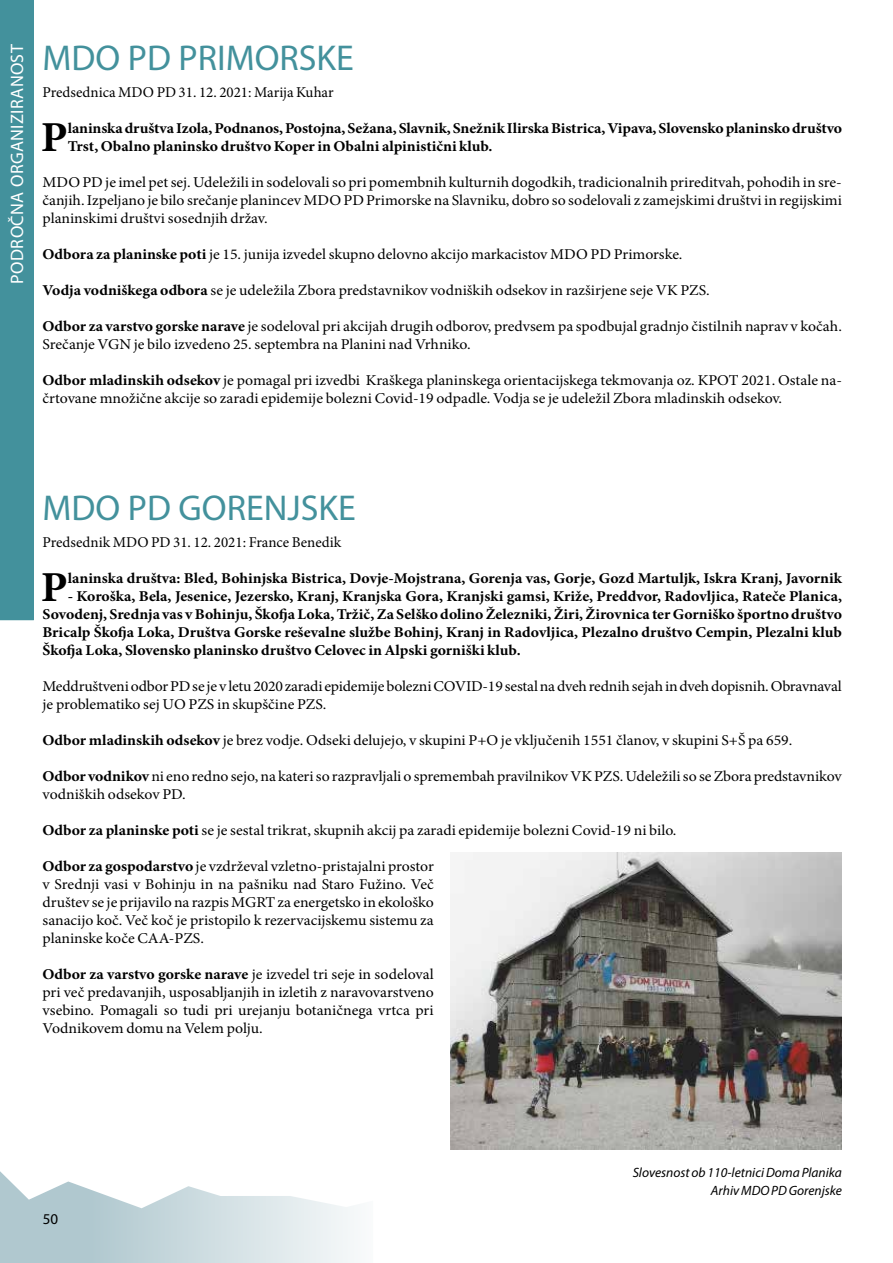
<style>
.page{position:relative;width:893px;height:1263px;background:#fff}
.page>*{position:absolute;margin:0;border:0;box-sizing:border-box;transform-origin:0 0}
.t1{font:700 42.75px "Minion Pro";color:#000;scale:1.05 1}
.t2{font:36px "Myriad Pro";color:#43919c}
.t3{font:18px "Myriad Pro";letter-spacing:.02em;color:#fff}
.t4{font:15px/18px "Minion Pro";color:#000;scale:1.05 1}
.t5{font:700 15px/18px "Minion Pro";letter-spacing:-.005em;color:#000;scale:1.05 1}
.t6{font:15px "Minion Pro";color:#000}
.t7{font:15px "Myriad Pro";color:#000}
.t8{font:italic 13.5px/18px "Myriad Pro";color:#000;text-align:right}
.s1{font-weight:700}
</style>
<div class="page">
<svg style="left:0;top:1171px;width:354px;height:92px"></svg>
<img style="left:451px;top:853px;width:391px;height:297px">
<div style="left:0;top:0;width:34px;height:620px;background:#43919c"></div>
<p class="t3" style="left:6px;top:284px;width:241px;rotate:-90deg">PODROČNA ORGANIZIRANOST</p>
<h2 class="t2" style="left:43px;top:35px;width:313px">MDO PD PRIMORSKE</h2>
<p class="t6" style="left:43px;top:82px;width:293px">Predsednica MDO PD 31. 12. 2021: Marija Kuhar</p>
<h1 class="t1" style="left:41px;top:107px;width:27px">P</h1>
<p class="t5" style="left:68px;top:119px;width:739px">laninska društva Izola, Podnanos, Postojna, Sežana, Slavnik, Snežnik Ilirska Bistrica, Vipava, Slovensko planinsko društvo<br>Trst, Obalno planinsko društvo Koper in Obalni alpinistični klub.</p>
<p class="t4" style="left:43px;top:173px;width:763px;text-align:justify">MDO PD je imel pet sej. Udeležili in sodelovali so pri pomembnih kulturnih dogodkih, tradicionalnih prireditvah, pohodih in sre&shy;čanjih. Izpeljano je bilo srečanje planincev MDO PD Primorske na Slavniku, dobro so sodelovali z zamejskimi društvi in regijskimi planinskimi društvi sosednjih držav.</p>
<p class="t4" style="left:43px;top:245px;width:611px"><span class="s1">Odbora za planinske poti</span> je 15. junija izvedel skupno delovno akcijo markacistov MDO PD Primorske.</p>
<p class="t4" style="left:43px;top:281px;width:637px"><span class="s1">Vodja vodniškega odbora</span> se je udeležila Zbora predstavnikov vodniških odsekov in razširjene seje VK PZS.</p>
<p class="t4" style="left:43px;top:317px;width:763px"><span class="s1">Odbor za varstvo gorske narave</span> je sodeloval pri akcijah drugih odborov, predvsem pa spodbujal gradnjo čistilnih naprav v kočah.<br>Srečanje VGN je bilo izvedeno 25. septembra na Planini nad Vrhniko.</p>
<p class="t4" style="left:43px;top:371px;width:763px"><span class="s1">Odbor mladinskih odsekov</span> je pomagal pri izvedbi Kraškega planinskega orientacijskega tekmovanja oz. KPOT 2021. Ostale na&shy;črtovane množične akcije so zaradi epidemije bolezni Covid-19 odpadle. Vodja se je udeležil Zbora mladinskih odsekov.</p>
<h2 class="t2" style="left:43px;top:485px;width:315px">MDO PD GORENJSKE</h2>
<p class="t6" style="left:43px;top:532px;width:300px">Predsednik MDO PD 31. 12. 2021: France Benedik</p>
<h1 class="t1" style="left:41px;top:557px;width:27px">P</h1>
<p class="t5" style="left:68px;top:569px;width:739px">laninska društva: Bled, Bohinjska Bistrica, Dovje-Mojstrana, Gorenja vas, Gorje, Gozd Martuljk, Iskra Kranj, Javornik</p>
<p class="t5" style="left:43px;top:587px;width:763px;text-align:justify;text-indent:25px">- Koroška, Bela, Jesenice, Jezersko, Kranj, Kranjska Gora, Kranjski gamsi, Križe, Preddvor, Radovljica, Rateče Planica, Sovodenj, Srednja vas v Bohinju, Škofja Loka, Tržič, Za Selško dolino Železniki, Žiri, Žirovnica ter Gorniško športno društvo Bricalp Škofja Loka, Društva Gorske reševalne službe Bohinj, Kranj in Radovljica, Plezalno društvo Cempin, Plezalni klub Škofja Loka, Slovensko planinsko društvo Celovec in Alpski gorniški klub.</p>
<p class="t4" style="left:43px;top:677px;width:763px">Meddruštveni odbor PD se je v letu 2020 zaradi epidemije bolezni COVID-19 sestal na dveh rednih sejah in dveh dopisnih. Obravnaval je problematiko sej UO PZS in skupščine PZS.</p>
<p class="t4" style="left:43px;top:731px;width:716px"><span class="s1">Odbor mladinskih odsekov</span> je brez vodje. Odseki delujejo, v skupini P+O je vključenih 1551 članov, v skupini S+Š pa 659.</p>
<p class="t4" style="left:43px;top:767px;width:763px"><span class="s1">Odbor vodnikov</span> ni eno redno sejo, na kateri so razpravljali o spremembah pravilnikov VK PZS. Udeležili so se Zbora predstavnikov vodniških odsekov PD.</p>
<p class="t4" style="left:43px;top:821px;width:605px"><span class="s1">Odbor za planinske poti</span> se je sestal trikrat, skupnih akcij pa zaradi epidemije bolezni Covid-19 ni bilo.</p>
<p class="t4" style="left:43px;top:857px;width:374px;text-align:justify"><span class="s1">Odbor za gospodarstvo</span> je vzdrževal vzletno-pristajalni prostor v Srednji vasi v Bohinju in na pašniku nad Staro Fužino. Več društev se je prijavilo na razpis MGRT za energetsko in ekološko sanacijo koč. Več koč je pristopilo k rezervacijskemu sistemu za planinske koče CAA-PZS.</p>
<p class="t4" style="left:43px;top:965px;width:374px;text-align:justify"><span class="s1">Odbor za varstvo gorske narave</span> je izvedel tri seje in sodeloval pri več predavanjih, usposabljanjih in izletih z naravovarstveno vsebino. Pomagali so tudi pri urejanju botaničnega vrtca pri Vodnikovem domu na Velem polju.</p>
<p class="t7" style="left:43px;top:1210px;width:17px">50</p>
<p class="t8" style="left:633px;top:1163px;width:211px">Slovesnost ob 110-letnici Doma Planika<br>Arhiv MDO PD Gorenjske</p>
</div>
